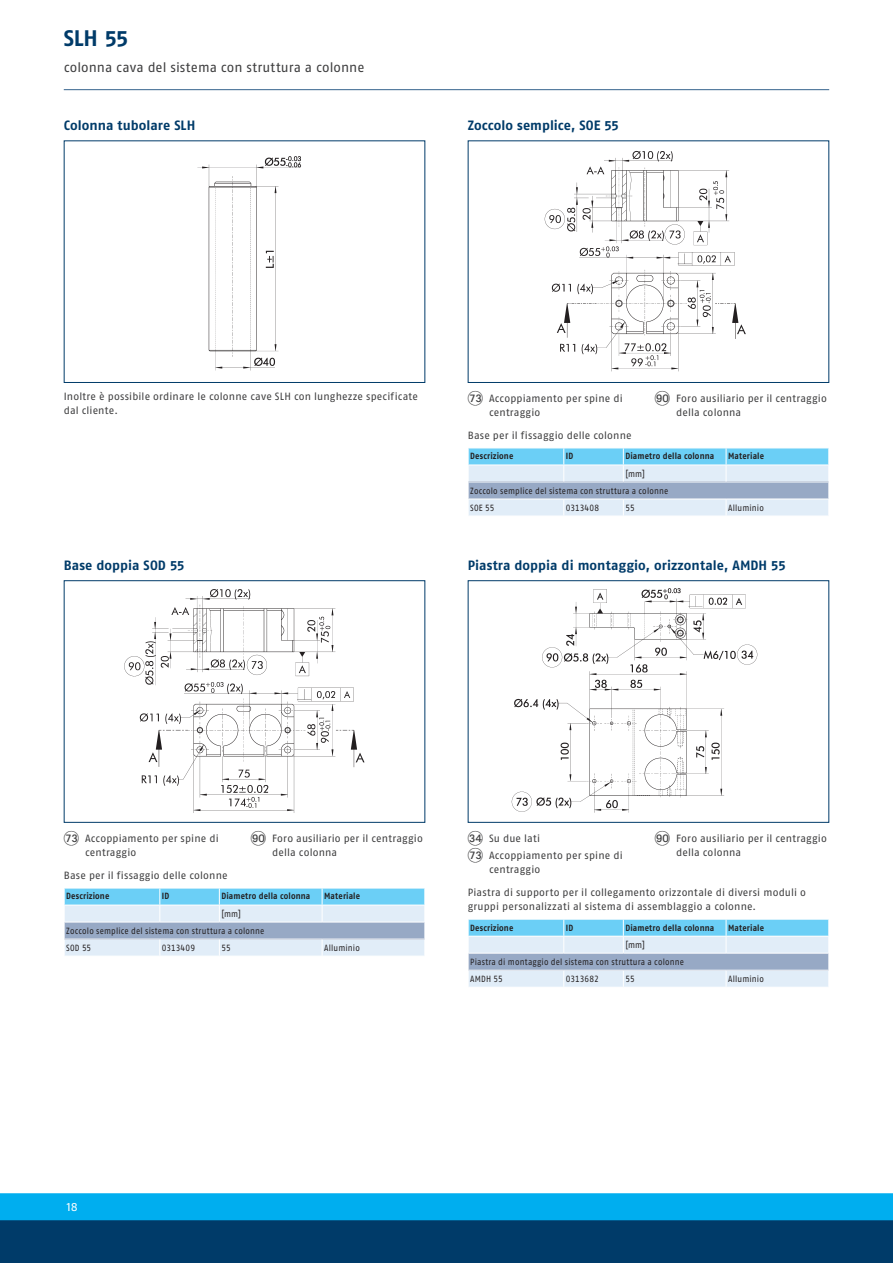
<style>
.page{position:relative;width:893px;height:1263px;background:#fff}
.page>*{position:absolute;margin:0;border:0;box-sizing:border-box;transform-origin:0 0}
.t1{font:700 22.5px "SCHUNK Fago Pro";color:#003b69}
.t2{font:700 13.5px "SCHUNK Fago Pro";letter-spacing:.005em;color:#003b69}
.t3{font:13.5px "SCHUNK Fago Pro";letter-spacing:.005em;color:#3e3e3f}
.t4{font:12px "SCHUNK Fago Pro";color:#fff}
.t5{font:10.5px/14.2px "SCHUNK Fago Pro";letter-spacing:.015em;color:#3e3e3f}
.t6{font:9px/17px "SCHUNK Fago Pro";letter-spacing:.02em;color:#231f20;scale:.9 1}
.t7{font:700 9px "SCHUNK Fago Pro";letter-spacing:.015em;color:#231f20;scale:.9 1}
.t8{font:9px "SCHUNK Fago Pro";letter-spacing:-.005em;color:#231f20;scale:.9 1}
.s1{font-family:"Deco Numbers LH Circle";font-size:15px}
</style>
<div class="page">
<div style="left:0;top:1202px;width:893px;height:61px;background:#003b69"></div>
<div style="left:0;top:1193px;width:893px;height:27px;background:#00aeef"></div>
<hr style="left:64px;top:89px;width:765px;height:1px;background:#35628d">
<div style="left:64px;top:140px;width:361px;height:243px;border:1px solid #003b69"></div>
<img style="left:197px;top:156px;width:104px;height:215px">
<div style="left:468px;top:140px;width:361px;height:243px;border:1px solid #003b69"></div>
<img style="left:544px;top:151px;width:202px;height:221px">
<svg style="left:468px;top:448px;width:361px;height:68px;background:#b4d6eb"></svg>
<hr style="left:468px;top:499px;width:96px;height:1px;background:#fff">
<hr style="left:564px;top:499px;width:59px;height:1px;background:#fff">
<hr style="left:623px;top:499px;width:103px;height:1px;background:#fff">
<hr style="left:726px;top:499px;width:103px;height:1px;background:#fff">
<div style="left:64px;top:580px;width:361px;height:243px;border:1px solid #003b69"></div>
<img style="left:124px;top:589px;width:241px;height:224px">
<svg style="left:64px;top:888px;width:361px;height:68px;background:#b5d6eb"></svg>
<hr style="left:64px;top:939px;width:96px;height:1px;background:#fff">
<hr style="left:160px;top:939px;width:59px;height:1px;background:#fff">
<hr style="left:219px;top:939px;width:103px;height:1px;background:#fff">
<hr style="left:322px;top:939px;width:103px;height:1px;background:#fff">
<div style="left:468px;top:580px;width:361px;height:243px;border:1px solid #003b69"></div>
<img style="left:511px;top:589px;width:247px;height:224px">
<svg style="left:468px;top:919px;width:361px;height:68px;background:#b5d6eb"></svg>
<hr style="left:468px;top:970px;width:96px;height:1px;background:#fff">
<hr style="left:564px;top:970px;width:59px;height:1px;background:#fff">
<hr style="left:623px;top:970px;width:103px;height:1px;background:#fff">
<hr style="left:726px;top:970px;width:103px;height:1px;background:#fff">
<h1 class="t1" style="left:64px;top:24px;width:66px">SLH 55</h1>
<p class="t3" style="left:64px;top:60px;width:302px">colonna cava del sistema con struttura a colonne</p>
<p class="t2" style="left:64px;top:117px;width:133px">Colonna tubolare SLH</p>
<p class="t2" style="left:468px;top:117px;width:153px">Zoccolo semplice, SOE 55</p>
<p class="t5" style="left:64px;top:389px;width:356px">Inoltre è possibile ordinare le colonne cave SLH con lunghezze specificate dal cliente.</p>
<p class="t2" style="left:64px;top:557px;width:122px">Base doppia SOD 55</p>
<p class="t5" style="left:489px;top:391px;width:135px;text-indent:-21px"><span class="s1">GM</span> Accoppiamento per spine di centraggio</p>
<p class="t5" style="left:676px;top:391px;width:152px;text-indent:-21px"><span class="s1">IT</span> Foro ausiliario per il centraggio della colonna</p>
<p class="t5" style="left:468px;top:428px;width:165px">Base per il fissaggio delle colonne</p>
<p class="t7" style="left:470px;top:451px;width:49px">Descrizione</p>
<p class="t7" style="left:566px;top:451px;width:10px">ID</p>
<p class="t7" style="left:625px;top:451px;width:100px">Diametro della colonna</p>
<p class="t7" style="left:728px;top:451px;width:41px">Materiale</p>
<p class="t6" style="left:470px;top:465px;width:222px;text-indent:155px">[mm]<br>Zoccolo semplice del sistema con struttura a colonne<br>SOE 55</p>
<p class="t6" style="left:566px;top:499px;width:38px">0313408</p>
<p class="t6" style="left:625px;top:499px;width:12px">55</p>
<p class="t6" style="left:728px;top:499px;width:41px">Alluminio</p>
<p class="t2" style="left:468px;top:557px;width:319px">Piastra doppia di montaggio, orizzontale, AMDH 55</p>
<p class="t5" style="left:85px;top:831px;width:135px;text-indent:-21px"><span class="s1">GM</span> Accoppiamento per spine di centraggio</p>
<p class="t5" style="left:272px;top:831px;width:152px;text-indent:-21px"><span class="s1">IT</span> Foro ausiliario per il centraggio della colonna</p>
<p class="t5" style="left:64px;top:868px;width:165px">Base per il fissaggio delle colonne</p>
<p class="t7" style="left:66px;top:891px;width:49px">Descrizione</p>
<p class="t7" style="left:162px;top:891px;width:10px">ID</p>
<p class="t7" style="left:221px;top:891px;width:100px">Diametro della colonna</p>
<p class="t7" style="left:324px;top:891px;width:41px">Materiale</p>
<p class="t6" style="left:66px;top:905px;width:222px;text-indent:155px">[mm]<br>Zoccolo semplice del sistema con struttura a colonne<br>SOD 55</p>
<p class="t6" style="left:162px;top:939px;width:38px">0313409</p>
<p class="t6" style="left:221px;top:939px;width:12px">55</p>
<p class="t6" style="left:324px;top:939px;width:41px">Alluminio</p>
<p class="t5" style="left:468px;top:829px;width:156px;line-height:17px"><span class="s1">CN</span> Su due lati<br><span class="s1">GM</span> Accoppiamento per spine di</p>
<p class="t5" style="left:489px;top:862px;width:53px">centraggio</p>
<p class="t5" style="left:676px;top:831px;width:152px;text-indent:-21px"><span class="s1">IT</span> Foro ausiliario per il centraggio della colonna</p>
<p class="t5" style="left:468px;top:885px;width:340px">Piastra di supporto per il collegamento orizzontale di diversi moduli o gruppi personalizzati al sistema di assemblaggio a colonne.</p>
<p class="t7" style="left:470px;top:922px;width:49px">Descrizione</p>
<p class="t7" style="left:566px;top:922px;width:10px">ID</p>
<p class="t7" style="left:625px;top:922px;width:100px">Diametro della colonna</p>
<p class="t7" style="left:728px;top:922px;width:41px">Materiale</p>
<p class="t6" style="left:470px;top:937px;width:239px;text-indent:155px">[mm]<br>Piastra di montaggio del sistema con struttura a colonne<br>AMDH 55</p>
<p class="t8" style="left:566px;top:974px;width:38px">0313682</p>
<p class="t6" style="left:625px;top:971px;width:12px">55</p>
<p class="t6" style="left:728px;top:971px;width:41px">Alluminio</p>
<p class="t4" style="left:67px;top:1199px;width:12px">18</p>
</div>
